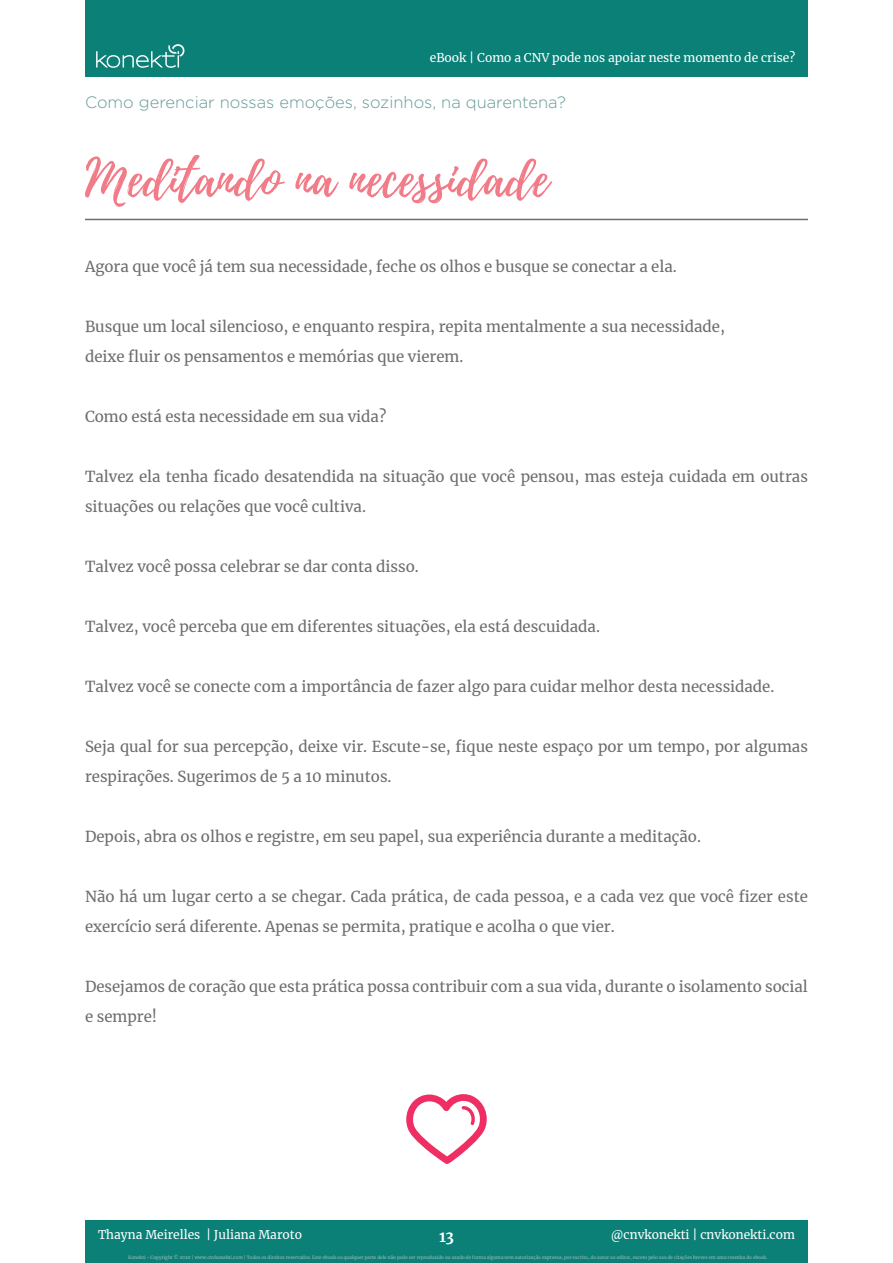
<style>
.page{position:relative;width:893px;height:1263px;background:#fff}
.page>*{position:absolute;margin:0;border:0;box-sizing:border-box;transform-origin:0 0}
.t1{font:51px "Playlist Script";color:#f27b88}
.t2{font:300 16.5px "Gotham";color:#659b96}
.t3{font:15px/30px "Merriweather";color:#6c6d70}
.t4{font:700 15px "Merriweather";color:#fff}
.t5{font:12px "Merriweather";color:#fff}
.t6{font:4.5px "Merriweather";color:#a3bdbc}
</style>
<div class="page">
<div style="left:85px;top:1221px;width:723px;height:42px;background:#0a8077"></div>
<div style="left:85px;top:0;width:723px;height:76px;background:#0a8077"></div>
<svg style="left:96px;top:44px;width:89px;height:24px"></svg>
<hr style="left:85px;top:219px;width:723px;height:1px;background:#6c6d70">
<svg style="left:406px;top:1094px;width:81px;height:70px"></svg>
<p class="t5" style="left:430px;top:50px;width:367px">eBook | Como a CNV pode nos apoiar neste momento de crise?</p>
<p class="t2" style="left:85px;top:93px;width:482px">Como gerenciar nossas emoções, sozinhos, na quarentena?</p>
<p class="t1" style="left:85px;top:142px;width:465px">Meditando na necessidade</p>
<p class="t3" style="left:85px;top:251px;width:593px">Agora que você já tem sua necessidade, feche os olhos e busque se conectar a ela.</p>
<p class="t3" style="left:85px;top:311px;width:641px">Busque um local silencioso e, enquanto respira, repita mentalmente a sua necessidade,</p>
<p class="t3" style="left:85px;top:341px;width:380px">deixe fluir os pensamentos e memórias que vierem.</p>
<p class="t3" style="left:85px;top:401px;width:303px">Como está esta necessidade em sua vida?</p>
<p class="t3" style="left:85px;top:461px;width:724px">Talvez ela tenha ficado desatendida na situação que você pensou, mas esteja cuidada em outras situações ou relações que você cultiva.</p>
<p class="t3" style="left:85px;top:551px;width:335px">Talvez você possa celebrar se dar conta disso.</p>
<p class="t3" style="left:85px;top:611px;width:516px">Talvez, você perceba que em diferentes situações, ela está descuidada.</p>
<p class="t3" style="left:85px;top:671px;width:691px">Talvez você se conecte com a importância de fazer algo para cuidar melhor desta necessidade.</p>
<p class="t3" style="left:85px;top:731px;width:724px">Seja qual for sua percepção, deixe vir. Escute-se, fique neste espaço por um tempo, por algumas respirações. Sugerimos de a5 10 minutos.</p>
<p class="t3" style="left:85px;top:821px;width:617px">Depois, abra os olhos e registre, em seu papel, sua experiência durante a meditação.</p>
<p class="t3" style="left:85px;top:881px;width:724px">Não há um lugar certo a se chegar. Cada prática, de cada pessoa ae, cada vez que você fizer este exercício será diferente. Apenas se permita, pratique e acolha o que vier.</p>
<p class="t3" style="left:85px;top:971px;width:724px">Desejamos de coração que esta prática possa contribuir com a sua vida, durante o isolamento social e sempre!</p>
<p class="t5" style="left:206px;top:1226px;width:97px">| Juliana Maroto</p>
<p class="t5" style="left:611px;top:1226px;width:186px">@cnvkonekti | cnvkonekti.com</p>
<p class="t5" style="left:98px;top:1226px;width:104px">Thayna Meirelles</p>
<p class="t6" style="left:128px;top:1254px;width:641px">Konekti - Copyright © 2020 | www.cnvkonekti.com | Todos os direitos reservados. Este ebook ou qualquer parte dele não pode ser reproduzido ou usado de forma alguma sem autorização expressa, por escrito, do autor ou editor, exceto pelo uso de citações breves em uma resenha do ebook.</p>
<p class="t4" style="left:439px;top:1226px;width:16px">13</p>
</div>
